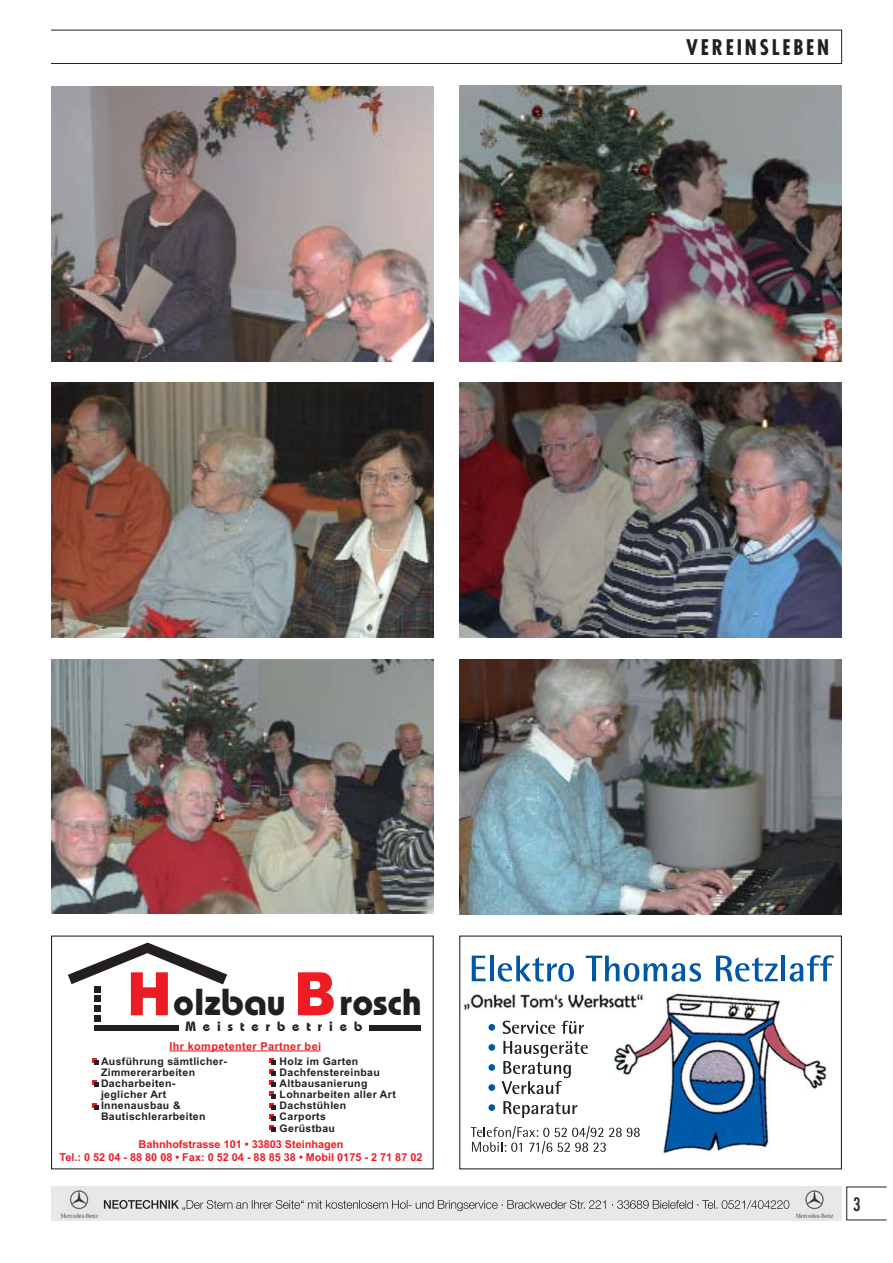
<style>
.page{position:relative;width:893px;height:1263px;background:#fff}
.page>*{position:absolute;margin:0;border:0;box-sizing:border-box;transform-origin:0 0}
.t1{font:700 37.5px "Bauhaus";color:#231f20}
.t2{font:700 condensed 21px "Futura";letter-spacing:.13em;color:#231f20}
.t3{font:condensed 18px "Futura";color:#231f20}
.t4{font:700 13.5px "Bauhaus";letter-spacing:.51em;color:#231f20}
.t5{font:700 10.8px/13.5px "Arial";color:#ed1c24;text-align:center}
.t6{font:700 10.8px "Arial";letter-spacing:.035em;color:#ed1c24}
.t7{font:700 10.5px/11.1px "Arial";letter-spacing:.035em;color:#231f20}
.s1{font-family:"Arial";font-weight:900;font-size:60px;color:#ed1c24}
</style>
<div class="page">
<div style="left:51px;top:30px;width:791px;height:34px;border:1px solid #231f20"></div>
<img style="left:51px;top:1186px;width:791px;height:34px">
<img style="left:104px;top:1200px;width:75px;height:9px">
<img style="left:182px;top:1200px;width:100px;height:10px">
<svg style="left:68px;top:942px;width:159px;height:42px"></svg>
<div style="left:94px;top:986px;width:6px;height:7px;background:#231f20"></div>
<svg style="left:94px;top:996px;width:6px;height:6px"></svg>
<div style="left:94px;top:1005px;width:6px;height:7px;background:#231f20"></div>
<svg style="left:94px;top:1015px;width:6px;height:6px"></svg>
<div style="left:94px;top:1026px;width:84px;height:5px;background:#231f20"></div>
<div style="left:369px;top:1026px;width:52px;height:5px;background:#231f20"></div>
<hr style="left:169px;top:1050px;width:152px;height:1px;background:#ed1c24">
<svg style="left:92px;top:1058px;width:7px;height:7px"></svg>
<svg style="left:269px;top:1058px;width:7px;height:74px"></svg>
<svg style="left:92px;top:1080px;width:7px;height:7px"></svg>
<svg style="left:92px;top:1103px;width:7px;height:6px"></svg>
<div style="left:51px;top:935px;width:383px;height:234px;border:1px solid #231f20"></div>
<img style="left:464px;top:955px;width:365px;height:200px">
<svg style="left:472px;top:955px;width:14px;height:26px"></svg>
<hr style="left:490px;top:955px;width:3px;height:26px;background:#0057a8">
<svg style="left:498px;top:955px;width:76px;height:27px"></svg>
<svg style="left:586px;top:955px;width:115px;height:27px"></svg>
<svg style="left:716px;top:955px;width:62px;height:27px"></svg>
<hr style="left:781px;top:955px;width:4px;height:26px;background:#0057a8">
<svg style="left:790px;top:955px;width:44px;height:27px"></svg>
<div style="left:488px;top:1104px;width:7px;height:7px;background:#0057a8;border-radius:50%"></div>
<svg style="left:503px;top:1101px;width:74px;height:17px"></svg>
<div style="left:488px;top:1084px;width:7px;height:7px;background:#0057a8;border-radius:50%"></div>
<div style="left:488px;top:1064px;width:7px;height:7px;background:#0057a8;border-radius:50%"></div>
<div style="left:488px;top:1044px;width:7px;height:7px;background:#0057a8;border-radius:50%"></div>
<svg style="left:502px;top:1041px;width:86px;height:53px"></svg>
<div style="left:488px;top:1024px;width:7px;height:7px;background:#0057a8;border-radius:50%"></div>
<svg style="left:503px;top:1021px;width:52px;height:13px"></svg>
<svg style="left:562px;top:1021px;width:22px;height:13px"></svg>
<svg style="left:471px;top:1126px;width:169px;height:28px"></svg>
<div style="left:459px;top:935px;width:383px;height:234px;border:1px solid #231f20"></div>
<img style="left:51px;top:86px;width:383px;height:275px">
<img style="left:459px;top:85px;width:383px;height:276px">
<img style="left:459px;top:383px;width:383px;height:255px">
<img style="left:51px;top:383px;width:383px;height:255px">
<img style="left:459px;top:659px;width:382px;height:255px">
<img style="left:51px;top:659px;width:383px;height:255px">
<h2 class="t2" style="left:686px;top:38px;width:144px">VEREINSLEBEN</h2>
<h1 class="t1" style="left:127px;top:989px;width:296px"><span class="s1">H</span>olzbau <span class="s1">B</span>rosch</h1>
<p class="t4" style="left:186px;top:1021px;width:178px">Meisterbetrieb</p>
<p class="t7" style="left:101px;top:1056px;width:127px">Ausführung sämtlicher-<br>Zimmererarbeiten<br>Dacharbeiten-<br>jeglicher Art<br>Innenausbau &amp;<br>Bautischlerarbeiten</p>
<p class="t7" style="left:280px;top:1056px;width:118px">Holz im Garten<br>Dachfenstereinbau<br>Altbausanierung<br>Lohnarbeiten aller Art<br>Dachstühlen<br>Carports<br>Gerüstbau</p>
<p class="t6" style="left:169px;top:1039px;width:153px">Ihr kompetenter Partner bei</p>
<p class="t5" style="left:60px;top:1137px;width:364px">Bahnhofstrasse 101 • 33803 Steinhagen<br>Tel.: 0 52 04 - 88 80 08 • Fax: 0 52 04 - 88 85 38 • Mobil 0175 - 2 71 87 02</p>
<h3 class="t3" style="left:853px;top:1196px;width:9px">3</h3>
</div>
